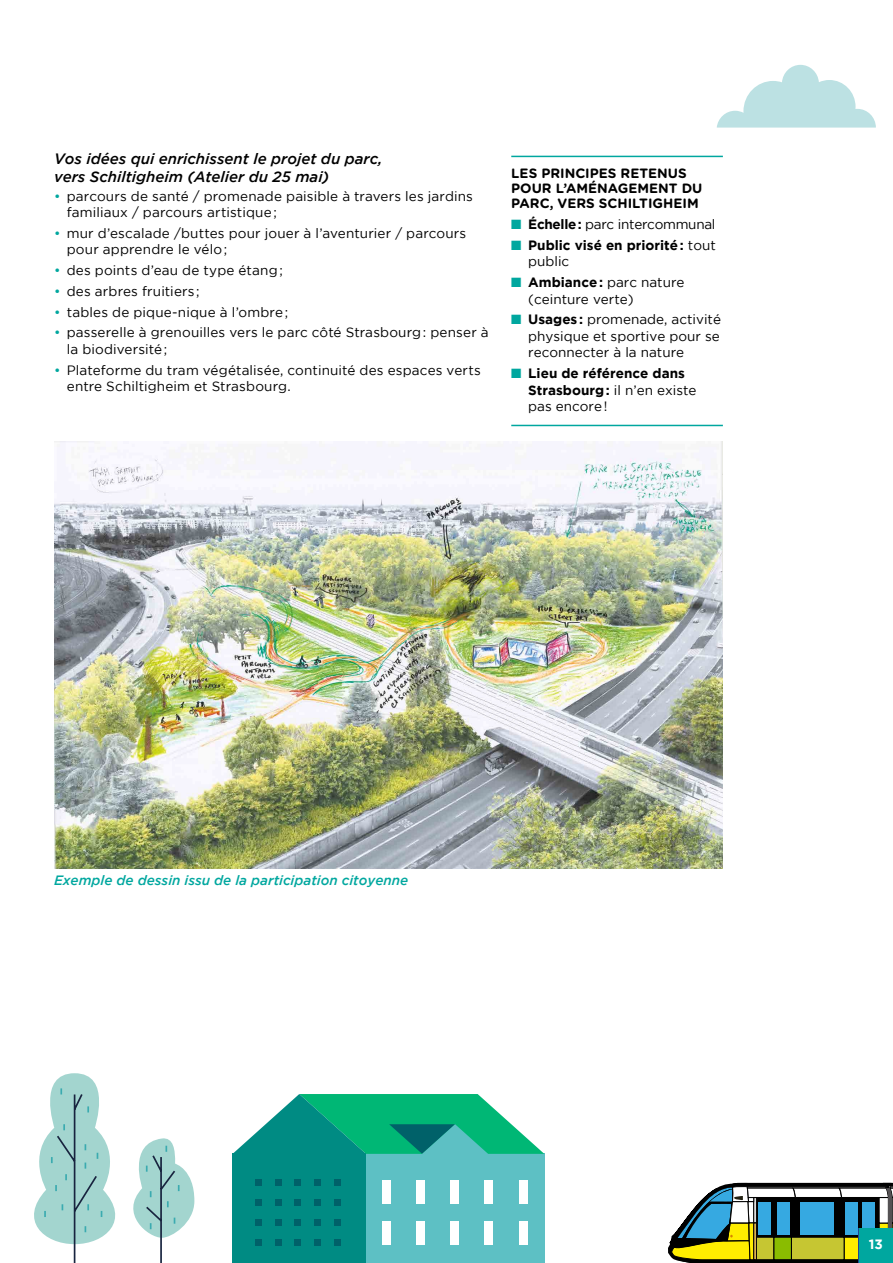
<style>
.page{position:relative;width:893px;height:1263px;background:#fff}
.page>*{position:absolute;margin:0;border:0;box-sizing:border-box;transform-origin:0 0}
.t1{font:italic 500 15px/18px "Gotham";color:#000}
.t2{font:13.5px/16.5px "Gotham";letter-spacing:.01em;color:#000}
.t3{font:700 13.5px/16.5px "Gotham";color:#000}
.t4{font:700 13.5px/15px "Gotham Rounded";color:#000}
.t5{font:italic 500 13.5px "Gotham";color:#00a79f}
.t6{font:13.5px "Gotham";letter-spacing:-.02em;color:#000}
.t7{font:700 13.5px "Gotham";color:#fff}
.s1{color:#00a79f}
.s2{font-weight:700}
.s3{font-weight:400}
</style>
<div class="page">
<hr style="left:511px;top:156px;width:212px;height:1px;background:#00a79f">
<hr style="left:511px;top:425px;width:212px;height:1px;background:#00a79f">
<img style="left:54px;top:442px;width:669px;height:427px">
<svg style="left:717px;top:65px;width:159px;height:63px"></svg>
<svg style="left:34px;top:1073px;width:160px;height:190px"></svg>
<div style="left:366px;top:1154px;width:178px;height:109px;background:#5dc0c4"></div>
<div style="left:233px;top:1154px;width:133px;height:109px;background:#008b83"></div>
<svg style="left:233px;top:1094px;width:311px;height:60px"></svg>
<div style="left:334px;top:1179px;width:6px;height:7px;background:#006169"></div>
<div style="left:334px;top:1199px;width:6px;height:7px;background:#006169"></div>
<div style="left:334px;top:1219px;width:6px;height:7px;background:#006169"></div>
<div style="left:334px;top:1239px;width:6px;height:7px;background:#006169"></div>
<div style="left:314px;top:1179px;width:7px;height:7px;background:#006169"></div>
<div style="left:314px;top:1199px;width:7px;height:7px;background:#006169"></div>
<div style="left:314px;top:1219px;width:7px;height:7px;background:#006169"></div>
<div style="left:314px;top:1239px;width:7px;height:7px;background:#006169"></div>
<div style="left:295px;top:1179px;width:6px;height:7px;background:#006169"></div>
<div style="left:295px;top:1199px;width:6px;height:7px;background:#006169"></div>
<div style="left:295px;top:1219px;width:6px;height:7px;background:#006169"></div>
<div style="left:295px;top:1239px;width:6px;height:7px;background:#006169"></div>
<div style="left:275px;top:1179px;width:7px;height:7px;background:#006169"></div>
<div style="left:275px;top:1199px;width:7px;height:7px;background:#006169"></div>
<div style="left:275px;top:1219px;width:7px;height:7px;background:#006169"></div>
<div style="left:275px;top:1239px;width:7px;height:7px;background:#006169"></div>
<div style="left:255px;top:1179px;width:7px;height:7px;background:#006169"></div>
<div style="left:255px;top:1199px;width:7px;height:7px;background:#006169"></div>
<div style="left:255px;top:1219px;width:7px;height:7px;background:#006169"></div>
<div style="left:255px;top:1239px;width:7px;height:7px;background:#006169"></div>
<div style="left:519px;top:1181px;width:8px;height:23px;background:#fff"></div>
<div style="left:485px;top:1181px;width:8px;height:23px;background:#fff"></div>
<div style="left:451px;top:1181px;width:8px;height:23px;background:#fff"></div>
<div style="left:416px;top:1181px;width:9px;height:23px;background:#fff"></div>
<div style="left:382px;top:1181px;width:9px;height:23px;background:#fff"></div>
<div style="left:519px;top:1221px;width:8px;height:23px;background:#fff"></div>
<div style="left:485px;top:1221px;width:8px;height:23px;background:#fff"></div>
<div style="left:451px;top:1221px;width:8px;height:23px;background:#fff"></div>
<div style="left:416px;top:1221px;width:9px;height:23px;background:#fff"></div>
<div style="left:382px;top:1221px;width:9px;height:23px;background:#fff"></div>
<svg style="left:668px;top:1182px;width:225px;height:81px"></svg>
<div style="left:859px;top:1229px;width:34px;height:34px;background:#00a79f"></div>
<p class="t1" style="left:54px;top:150px;width:330px">Vos idées qui enrichissent le projet du parc, vers Schiltigheim (Atelier du 25 mai)</p>
<p class="t2" style="left:67px;top:187px;width:408px;text-indent:-13px"><span class="s1">•</span> parcours de santé / promenade paisible à travers les jardins familiaux / parcours artistique;</p>
<p class="t2" style="left:67px;top:225px;width:401px;text-indent:-13px"><span class="s1">•</span> mur d’escalade /buttes pour jouer à l’aventurier / parcours pour apprendre le vélo;</p>
<p class="t2" style="left:54px;top:262px;width:230px"><span class="s1">•</span> des points d’eau de type étang;</p>
<p class="t2" style="left:54px;top:283px;width:147px"><span class="s1">•</span> des arbres fruitiers ;</p>
<p class="t2" style="left:54px;top:303px;width:236px"><span class="s1">•</span> tables de pique-nique à l’ombre;</p>
<p class="t2" style="left:67px;top:324px;width:423px;text-indent:-13px"><span class="s1">•</span> passerelle à grenouilles vers le parc côté Strasbourg: penser à la biodiversité;</p>
<p class="t2" style="left:67px;top:361px;width:416px;text-indent:-13px"><span class="s1">•</span> Plateforme du tram végétalisée, continuité des espaces verts entre Schiltigheim et Strasbourg.</p>
<p class="t4" style="left:511px;top:166px;width:193px">LES PRINCIPES RETENUS<br>POUR L’AMÉNAGEMENT DU<br>PARC, VERS SCHILTIGHEIM</p>
<p class="t6" style="left:511px;top:217px;width:206px"><span class="s1">■</span> <span class="s2">Échelle:</span> parc intercommunal</p>
<p class="t3" style="left:528px;top:237px;width:189px;text-indent:-17px"><span class="s1">■</span> Public visé en priorité: <span class="s3">tout public</span></p>
<p class="t2" style="left:528px;top:274px;width:158px;text-indent:-17px"><span class="s1">■</span> <span class="s2">Ambiance:</span> parc nature (ceinture verte)</p>
<p class="t2" style="left:528px;top:311px;width:194px;text-align:justify;text-indent:-17px"><span class="s1">■</span> <span class="s2">Usages:</span> promenade, activité physique et sportive pour se reconnecter à la nature</p>
<p class="t3" style="left:528px;top:365px;width:170px;text-indent:-17px"><span class="s1">■</span> Lieu de référence dans<br>Strasbourg: <span class="s3">il n’en existe pas encore!</span></p>
<p class="t5" style="left:54px;top:873px;width:356px">Exemple de dessin issu de la participation citoyenne</p>
<p class="t7" style="left:869px;top:1237px;width:16px">13</p>
</div>
